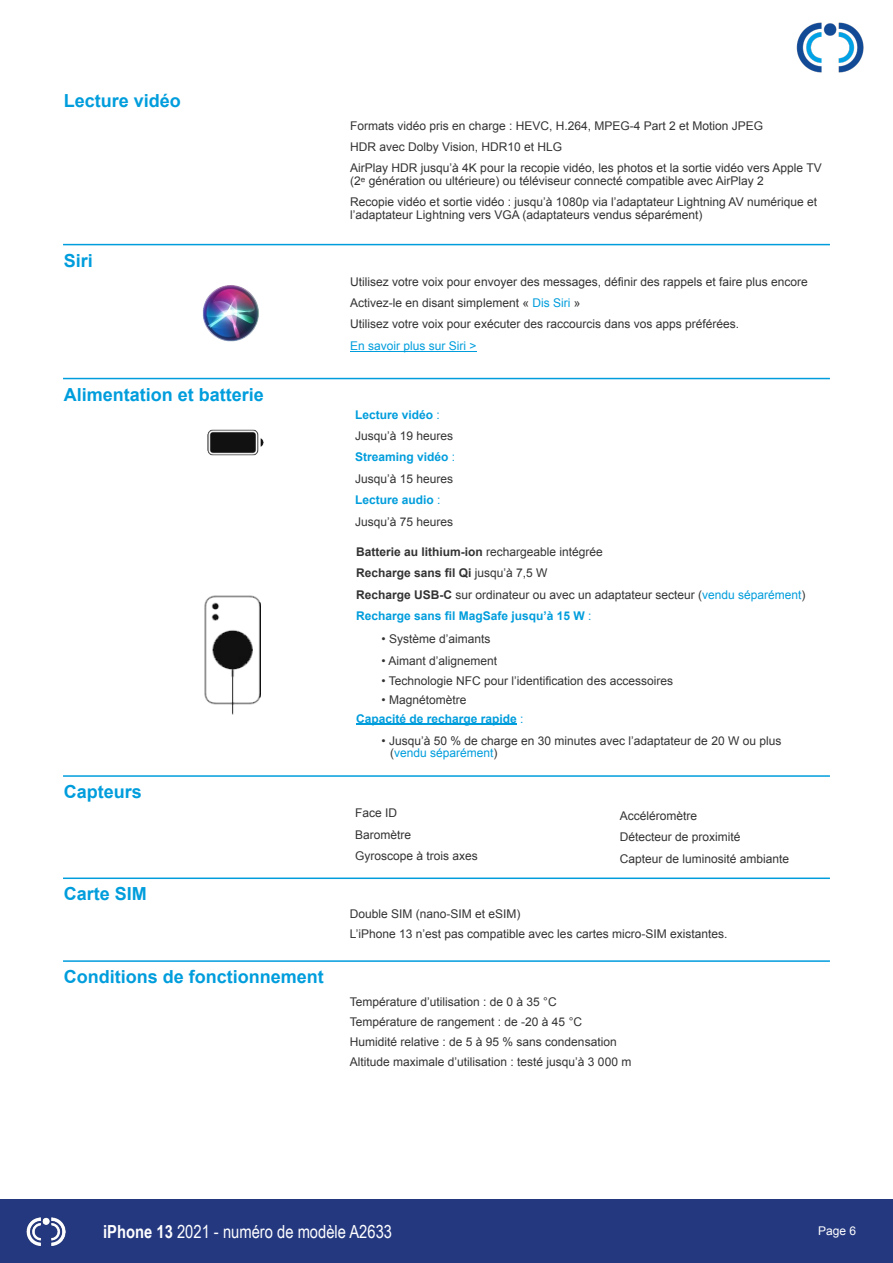
<style>
.page{position:relative;width:893px;height:1263px;background:#fff}
.page>*{position:absolute;margin:0;border:0;box-sizing:border-box;transform-origin:0 0}
.t1{font:700 18px "Arial";color:#009ddc}
.t2{font:18px "Arial Narrow";color:#fff}
.t3{font:12px/21.5px "Arial";color:#333}
.t4{font:700 12px/18.5px "Arial";color:#009ddc}
.t5{font:12px "Arial";color:#009ddc}
.t6{font:12px "Arial";color:#fff}
.s1{color:#009ddc}
.s2{font-weight:700;color:#009ddc}
.s3{font-weight:700}
.s4{font-weight:400;color:#333}
.s5{font-weight:400}
</style>
<div class="page">
<div style="left:0;top:1199px;width:893px;height:64px;background:#24387f"></div>
<img style="left:26px;top:1217px;width:39px;height:29px">
<img style="left:796px;top:23px;width:68px;height:50px">
<hr style="left:64px;top:378px;width:765px;height:1px;background:#009ddc">
<hr style="left:64px;top:775px;width:765px;height:2px;background:#009ddc">
<hr style="left:64px;top:244px;width:765px;height:1px;background:#009ddc">
<hr style="left:356px;top:724px;width:161px;height:1px;background:#009ddc">
<img style="left:204px;top:595px;width:56px;height:120px">
<hr style="left:64px;top:877px;width:765px;height:2px;background:#009ddc">
<hr style="left:64px;top:960px;width:765px;height:2px;background:#009ddc">
<img style="left:207px;top:430px;width:57px;height:26px">
<hr style="left:350px;top:351px;width:127px;height:1px;background:#009ddc">
<img style="left:202px;top:285px;width:57px;height:56px">
<h1 class="t1" style="left:64px;top:94px;width:119px">Lecture vidéo</h1>
<h1 class="t1" style="left:64px;top:254px;width:31px">Siri</h1>
<h1 class="t1" style="left:64px;top:388px;width:202px">Alimentation et batterie</h1>
<h1 class="t1" style="left:64px;top:785px;width:80px">Capteurs</h1>
<h1 class="t1" style="left:64px;top:887px;width:85px">Carte SIM</h1>
<h1 class="t1" style="left:64px;top:970px;width:261px">Conditions de fonctionnement</h1>
<p class="t3" style="left:350px;top:116px;width:473px">Formats vidéo pris en charge : HEVC, H.264, MPEG-4 Part 2 et Motion JPEG<br>HDR avec Dolby Vision, HDR10 et HLG<br>AirPlay HDR jusqu’à 4K pour la recopie vidéo, les photos et la sortie vidéo vers Apple TV</p>
<p class="t3" style="left:350px;top:171px;width:468px">(2ᵉ génération ou ultérieure) ou téléviseur connecté compatible avec AirPlay 2<br>Recopie vidéo et sortie vidéo : jusqu’à 1080p via l’adaptateur Lightning AV numérique et</p>
<p class="t3" style="left:350px;top:205px;width:354px">l’adaptateur Lightning vers VGA (adaptateurs vendus séparément)</p>
<p class="t3" style="left:350px;top:272px;width:459px">Utilisez votre voix pour envoyer des messages, définir des rappels et faire plus encore<br>Activez-le en disant simplement « <span class="s1">Dis Siri</span> »<br>Utilisez votre voix pour exécuter des raccourcis dans vos apps préférées.</p>
<p class="t5" style="left:350px;top:341px;width:128px">En savoir plus sur Siri &gt;</p>
<p class="t3" style="left:355px;top:405px;width:102px"><span class="s2">Lecture vidéo</span> <span class="s1">:<br></span>Jusqu’à 19 heures<br><span class="s2">Streaming vidéo</span> <span class="s1">:<br></span>Jusqu’à 15 heures<br><span class="s2">Lecture audio</span> <span class="s1">:<br></span>Jusqu’à 75 heures</p>
<p class="t3" style="left:356px;top:542px;width:451px"><span class="s3">Batterie au lithium-ion</span> rechargeable intégrée<br><span class="s3">Recharge sans fil Qi</span> jusqu’à 7,5 W<br><span class="s3">Recharge USB-C</span> sur ordinateur ou avec un adaptateur secteur (<span class="s1">vendu séparément</span>)<br><span class="s2">Recharge sans fil MagSafe jusqu’à 15 W</span> <span class="s1">:</span></p>
<p class="t3" style="left:382px;top:629px;width:110px">• Système d’aimants</p>
<p class="t3" style="left:382px;top:651px;width:117px">• Aimant d’alignement</p>
<p class="t3" style="left:382px;top:671px;width:293px">• Technologie NFC pour l’identification des accessoires</p>
<p class="t4" style="left:356px;top:692px;width:169px;text-indent:26px"><span class="s4">• Magnétomètre<br></span>Capacité de recharge rapide <span class="s5">:</span></p>
<p class="t3" style="left:390px;top:736px;width:393px;line-height:12.5px;text-indent:-9px">• Jusqu’à 50 % de charge en 30 minutes avec l’adaptateur de 20 W ou plus (<span class="s1">vendu séparément</span>)</p>
<p class="t3" style="left:355px;top:804px;width:124px">Face ID<br>Baromètre<br>Gyroscope à trois axes</p>
<p class="t3" style="left:620px;top:806px;width:171px">Accéléromètre<br>Détecteur de proximité<br>Capteur de luminosité ambiante</p>
<p class="t3" style="left:350px;top:905px;width:379px;line-height:20px">Double SIM (nano-SIM et eSIM)<br>L’iPhone 13 n’est pas compatible avec les cartes micro-SIM existantes.</p>
<p class="t3" style="left:350px;top:993px;width:283px;line-height:20px">Température d’utilisation : de 0 à 35 °C<br>Température de rangement : de -20 à 45 °C Humidité relative : de 5 à 95 % sans condensation Altitude maximale d’utilisation : testé jusqu’à 3 000 m</p>
<h1 class="t2" style="left:103px;top:1224px;width:290px"><span class="s3">iPhone 13</span> 2021 - numéro de modèle A2633</h1>
<p class="t6" style="left:818px;top:1227px;width:40px">Page 6</p>
</div>
